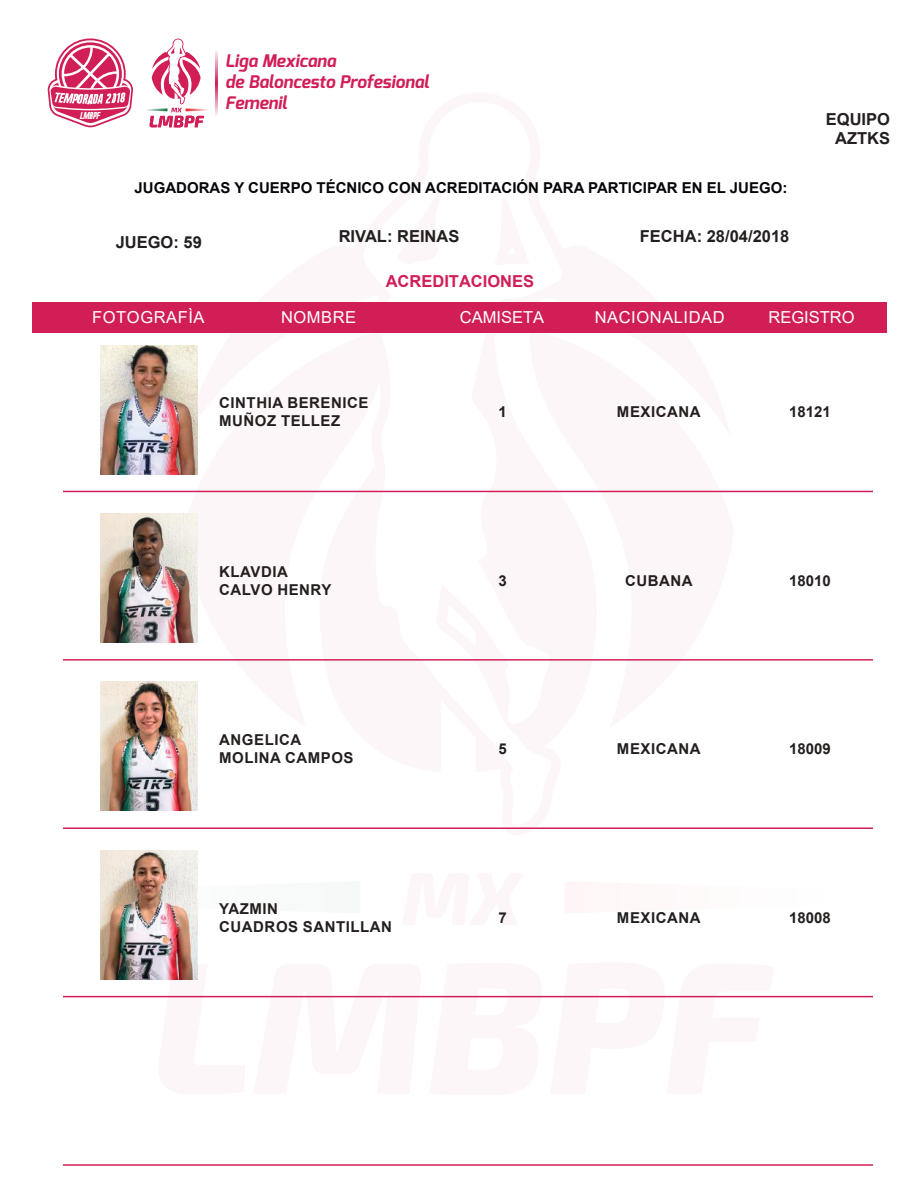
<style>
.page{position:relative;width:918px;height:1188px;background:#fff}
.page>*{position:absolute;margin:0;border:0;box-sizing:border-box;transform-origin:0 0}
.t1{font:italic 700 17.4px/20.9px "Exo";color:#d11e57}
.t2{font:700 16.5px/19.8px "Arial";color:#241f1f;text-align:center}
.t3{font:16.5px "Arial";letter-spacing:.035em;color:#fff}
.t4{font:16.5px "Arial";color:#fff}
.t5{font:700 16.5px "Arial";color:#d11e57}
.t6{font:700 15px/18px "Arial";letter-spacing:.035em;color:#241f1f}
.t7{font:700 15px "Arial";color:#05050a}
.t8{font:9.75px "Urae Nium";color:#fff}
</style>
<div class="page">
<svg style="left:146px;top:979px;width:639px;height:19px"></svg>
<svg style="left:361px;top:302px;width:203px;height:191px"></svg>
<div style="left:33px;top:303px;width:854px;height:30px;background:#d11e57"></div>
<svg style="left:146px;top:38px;width:62px;height:90px"></svg>
<svg style="left:215px;top:51px;width:2px;height:65px"></svg>
<svg style="left:48px;top:45px;width:85px;height:82px"></svg>
<img style="left:101px;top:345px;width:97px;height:129px">
<hr style="left:63px;top:491px;width:810px;height:1px;background:#d12057">
<img style="left:101px;top:513px;width:97px;height:129px">
<hr style="left:63px;top:659px;width:810px;height:2px;background:#d12057">
<img style="left:101px;top:682px;width:97px;height:129px">
<hr style="left:63px;top:827px;width:810px;height:2px;background:#d12057">
<img style="left:101px;top:850px;width:97px;height:129px">
<hr style="left:63px;top:996px;width:810px;height:1px;background:#d12057">
<hr style="left:63px;top:1164px;width:810px;height:2px;background:#d12057">
<p class="t1" style="left:225px;top:50px;width:205px">Liga Mexicana<br>de Baloncesto Profesional<br>Femenil</p>
<p class="t8" style="left:80px;top:112px;width:22px">lmbpf</p>
<p class="t2" style="left:826px;top:109px;width:66px">EQUIPO<br>AZTKS</p>
<p class="t7" style="left:135px;top:178px;width:654px">JUGADORAS Y CUERPO TÉCNICO CON ACREDITACIÓN PARA PARTICIPAR EN EL JUEGO:</p>
<p class="t2" style="left:116px;top:233px;width:88px">JUEGO: 59</p>
<p class="t2" style="left:339px;top:226px;width:122px">RIVAL: REINAS</p>
<p class="t2" style="left:640px;top:226px;width:151px">FECHA: 28/04/2018</p>
<p class="t5" style="left:386px;top:270px;width:150px">ACREDITACIONES</p>
<p class="t3" style="left:92px;top:306px;width:114px">FOTOGRAFÌA</p>
<p class="t3" style="left:281px;top:306px;width:77px">NOMBRE</p>
<p class="t4" style="left:460px;top:306px;width:86px">CAMISETA</p>
<p class="t4" style="left:769px;top:306px;width:88px">REGISTRO</p>
<p class="t3" style="left:595px;top:306px;width:131px">NACIONALIDAD</p>
<p class="t6" style="left:219px;top:394px;width:151px">CINTHIA BERENICE<br>MUÑOZ TELLEZ</p>
<p class="t6" style="left:498px;top:403px;width:10px">1</p>
<p class="t6" style="left:617px;top:403px;width:85px">MEXICANA</p>
<p class="t6" style="left:789px;top:403px;width:43px">18121</p>
<p class="t6" style="left:219px;top:563px;width:114px">KLAVDIA<br>CALVO HENRY</p>
<p class="t6" style="left:498px;top:572px;width:10px">3</p>
<p class="t6" style="left:625px;top:572px;width:69px">CUBANA</p>
<p class="t6" style="left:789px;top:572px;width:43px">18010</p>
<p class="t6" style="left:219px;top:731px;width:136px">ANGELICA<br>MOLINA CAMPOS</p>
<p class="t6" style="left:498px;top:740px;width:10px">5</p>
<p class="t6" style="left:617px;top:740px;width:85px">MEXICANA</p>
<p class="t6" style="left:789px;top:740px;width:43px">18009</p>
<p class="t6" style="left:219px;top:899px;width:174px">YAZMIN<br>CUADROS SANTILLAN</p>
<p class="t6" style="left:498px;top:908px;width:10px">7</p>
<p class="t6" style="left:617px;top:908px;width:85px">MEXICANA</p>
<p class="t6" style="left:789px;top:908px;width:43px">18008</p>
</div>
